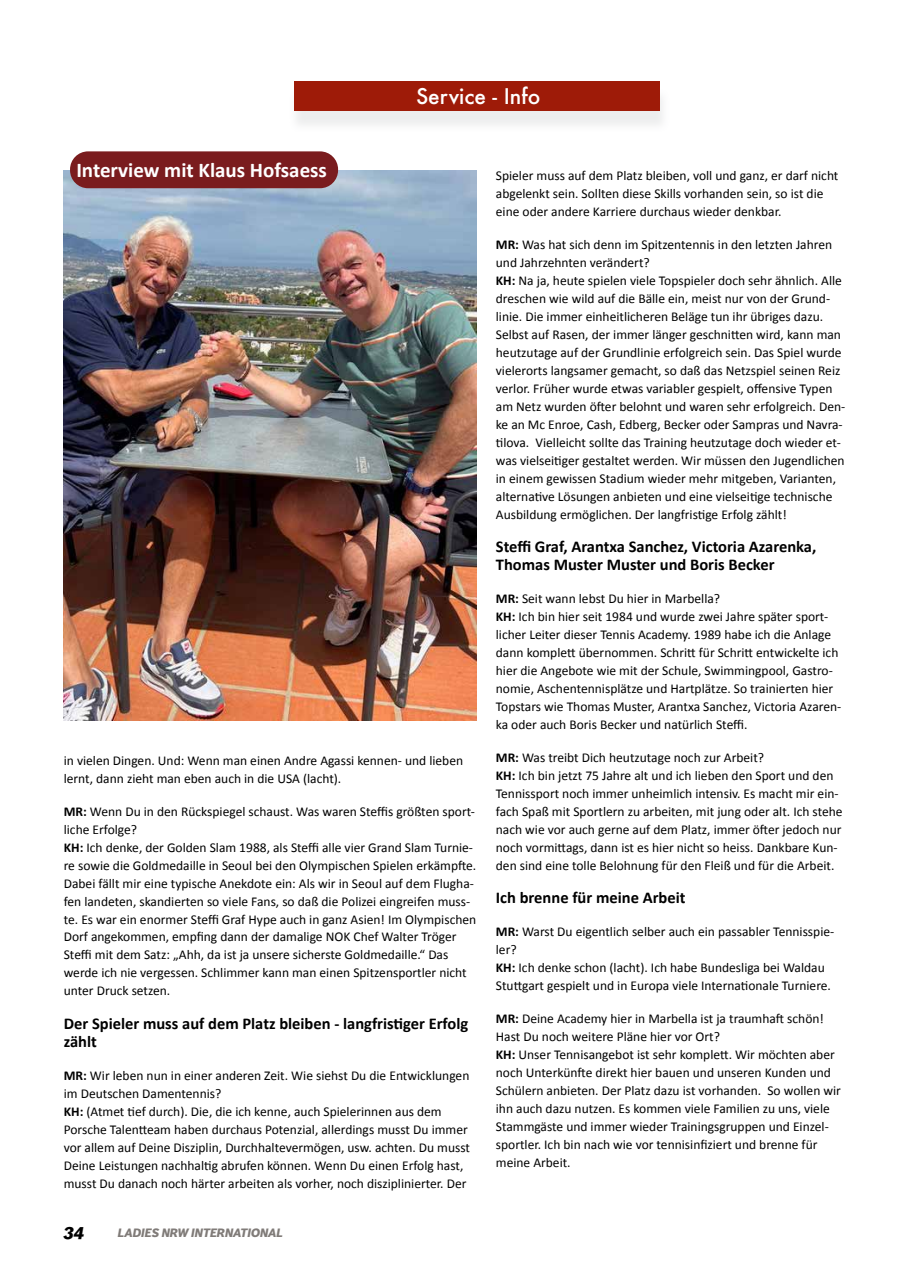
<style>
.page{position:relative;width:910px;height:1280px;background:#fff}
.page>*{position:absolute;margin:0;border:0;box-sizing:border-box;transform-origin:0 0}
.t1{font:700 21px "Calibri";color:#fff}
.t2{font:500 21px "Futura";color:#fff}
.t3{font:italic 900 18px "Dagny Pro";color:#000}
.t4{font:700 16.5px/18px "Calibri";color:#000}
.t5{font:13.5px/18px "Calibri";color:#000}
.t6{font:italic 900 12px "Dagny Pro";color:#807b78}
.s1{font-weight:700}
</style>
<div class="page">
<div style="left:288px;top:87px;width:383px;height:47px;background:#f2f3f3"></div>
<div style="left:294px;top:81px;width:366px;height:30px;background:#9e1b08"></div>
<img style="left:64px;top:170px;width:413px;height:551px">
<div style="left:70px;top:151px;width:268px;height:37px;background:#7a1c1e;border-radius:18px"></div>
<h1 class="t2" style="left:416px;top:82px;width:126px">Service - Info</h1>
<h1 class="t1" style="left:76px;top:157px;width:252px">Interview mit Klaus Hofsaess</h1>
<p class="t5" style="left:64px;top:751px;width:401px">in vielen Dingen. Und: Wenn man einen Andre Agassi kennen- und lieben lernt, dann zieht man eben auch in die USA (lacht).</p>
<p class="t5" style="left:64px;top:802px;width:414px"><span class="s1">MR:</span> Wenn Du in den Rückspiegel schaust. Was waren Steffis größten sport&shy;liche Erfolge?<br><span class="s1">KH:</span> Ich denke, der Golden Slam 1988, als Steffi alle vier Grand Slam Turnie&shy;re sowie die Goldmedaille in Seoul bei den Olympischen Spielen erkämpfte.<br>Dabei fällt mir eine typische Anekdote ein: Als wir in Seoul auf dem Flugha&shy;fen landeten, skandierten so viele Fans, so daß die Polizei eingreifen muss&shy;te. Es war ein enormer Steffi Graf Hype auch in ganz Asien! Im Olympischen Dorf angekommen, empfing dann der damalige NOK Chef Walter Tröger Steffi mit dem Satz: „Ahh, da ist ja unsere sicherste Goldmedaille.“ Das werde ich nie vergessen. Schlimmer kann man einen Spitzensportler nicht unter Druck setzen.</p>
<p class="t4" style="left:64px;top:1014px;width:406px">Der Spieler muss auf dem Platz bleiben - langfristiger Erfolg zählt</p>
<p class="t5" style="left:64px;top:1066px;width:408px"><span class="s1">MR:</span> Wir leben nun in einer anderen Zeit. Wie siehst Du die Entwicklungen im Deutschen Damentennis?<br><span class="s1">KH:</span> (Atmet tief durch). Die, die ich kenne, auch Spielerinnen aus dem Porsche Talentteam haben durchaus Potenzial, allerdings musst Du immer vor allem auf Deine Disziplin, Durchhaltevermögen, usw. achten. Du musst Deine Leistungen nachhaltig abrufen können. Wenn Du einen Erfolg hast, musst Du danach noch härter arbeiten als vorher, noch disziplinierter. Der</p>
<h2 class="t3" style="left:64px;top:1220px;width:22px">34</h2>
<p class="t6" style="left:118px;top:1226px;width:167px">LADIES NRW INTERNATIONAL</p>
<p class="t5" style="left:496px;top:167px;width:344px">Spieler muss auf dem Platz bleiben, voll und ganz, er darf nicht abgelenkt sein. Sollten diese Skills vorhanden sein, so ist die eine oder andere Karriere durchaus wieder denkbar.</p>
<p class="t5" style="left:496px;top:236px;width:351px"><span class="s1">MR:</span> Was hat sich denn im Spitzentennis in den letzten Jahren und Jahrzehnten verändert?<br><span class="s1">KH:</span> Na ja, heute spielen viele Topspieler doch sehr ähnlich. Alle dreschen wie wild auf die Bälle ein, meist nur von der Grund&shy;linie. Die immer einheitlicheren Beläge tun ihr übriges dazu.<br>Selbst auf Rasen, der immer länger geschnitten wird, kann man heutzutage auf der Grundlinie erfolgreich sein. Das Spiel wurde vielerorts langsamer gemacht, so daß das Netzspiel seinen Reiz verlor. Früher wurde etwas variabler gespielt, offensive Typen am Netz wurden öfter belohnt und waren sehr erfolgreich. Den&shy;ke an Mc Enroe, Cash, Edberg, Becker oder Sampras und Navra&shy;tilova. Vielleicht sollte das Training heutzutage doch wieder et&shy;was vielseitiger gestaltet werden. Wir müssen den Jugendlichen in einem gewissen Stadium wieder mehr mitgeben, Varianten, alternative Lösungen anbieten und eine vielseitige technische Ausbildung ermöglichen. Der langfristige Erfolg zählt!</p>
<p class="t4" style="left:496px;top:538px;width:322px">Steffi Graf, Arantxa Sanchez, Victoria Azarenka,<br>Thomas Muster Muster und Boris Becker</p>
<p class="t5" style="left:496px;top:590px;width:347px"><span class="s1">MR:</span> Seit wann lebst Du hier in Marbella?<br><span class="s1">KH:</span> Ich bin hier seit 1984 und wurde zwei Jahre später sport&shy;licher Leiter dieser Tennis Academy. 1989 habe ich die Anlage dann komplett übernommen. Schritt für Schritt entwickelte ich hier die Angebote wie mit der Schule, Swimmingpool, Gastro&shy;nomie, Aschentennisplätze und Hartplätze. So trainierten hier Topstars wie Thomas Muster, Arantxa Sanchez, Victoria Azaren&shy;ka oder auch Boris Becker und natürlich Steffi.</p>
<p class="t5" style="left:496px;top:749px;width:348px"><span class="s1">MR:</span> Was treibt Dich heutzutage noch zur Arbeit?<br><span class="s1">KH:</span> Ich bin jetzt 75 Jahre alt und ich lieben den Sport und den Tennissport noch immer unheimlich intensiv. Es macht mir ein&shy;fach Spaß mit Sportlern zu arbeiten, mit jung oder alt. Ich stehe nach wie vor auch gerne auf dem Platz, immer öfter jedoch nur noch vormittags, dann ist es hier nicht so heiss. Dankbare Kun&shy;den sind eine tolle Belohnung für den Fleiß und für die Arbeit.</p>
<p class="t4" style="left:496px;top:889px;width:191px">Ich brenne für meine Arbeit</p>
<p class="t5" style="left:496px;top:923px;width:340px"><span class="s1">MR:</span> Warst Du eigentlich selber auch ein passabler Tennisspie&shy;ler?<br><span class="s1">KH:</span> Ich denke schon (lacht). Ich habe Bundesliga bei Waldau Stuttgart gespielt und in Europa viele Internationale Turniere.</p>
<p class="t5" style="left:496px;top:1010px;width:347px"><span class="s1">MR:</span> Deine Academy hier in Marbella ist ja traumhaft schön!<br>Hast Du noch weitere Pläne hier vor Ort?<br><span class="s1">KH:</span> Unser Tennisangebot ist sehr komplett. Wir möchten aber noch Unterkünfte direkt hier bauen und unseren Kunden und Schülern anbieten. Der Platz dazu ist vorhanden. So wollen wir ihn auch dazu nutzen. Es kommen viele Familien zu uns, viele Stammgäste und immer wieder Trainingsgruppen und Einzel&shy;sportler. Ich bin nach wie vor tennisinfiziert und brenne für meine Arbeit.</p>
</div>
